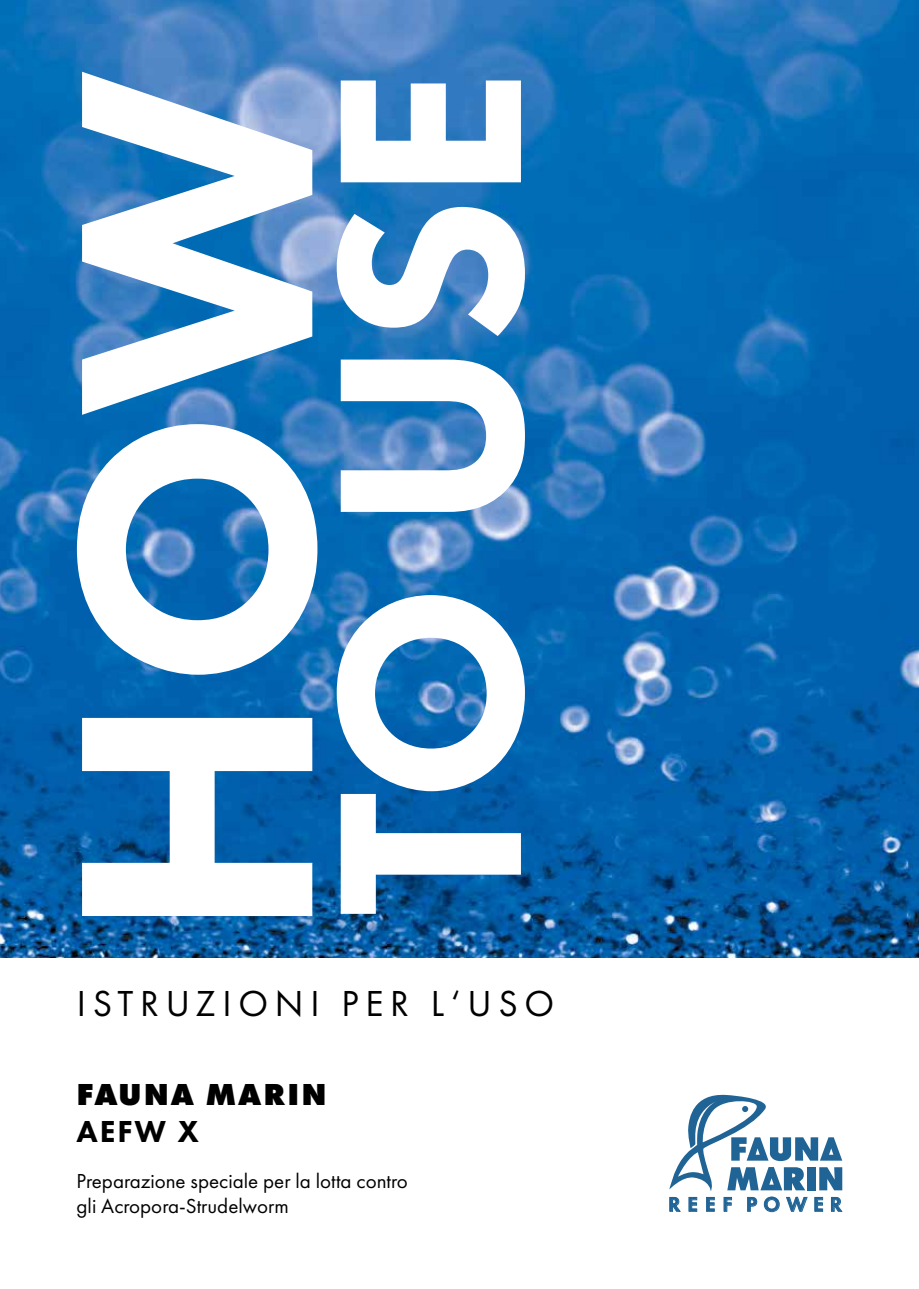
<style>
.page{position:relative;width:919px;height:1289px;background:#fff}
.page>*{position:absolute;margin:0;border:0;box-sizing:border-box;transform-origin:0 0}
.t1{font:800 345px "Futura PT";color:#fff}
.t2{font:800 270px "Futura PT";color:#fff}
.t3{font:37.5px "Futura PT";letter-spacing:.18em;color:#000}
.t4{font:800 31.5px "Futura PT";letter-spacing:.06em;color:#000}
.t5{font:800 31.5px "Futura PT";color:#000}
.t6{font:21px/25.2px "Futura PT";color:#000}
.t7{font:600 20.85px "Futura PT";letter-spacing:.31em;color:#206496}
</style>
<div class="page">
<svg style="left:669px;top:1094px;width:173px;height:97px"></svg>
<img style="left:0;top:0;width:918px;height:957px">
<h1 class="t1" style="left:-19px;top:941px;width:872px;rotate:-90deg">HOW</h1>
<h2 class="t2" style="left:262px;top:916px;width:851px;rotate:-90deg">TO USE</h2>
<h3 class="t3" style="left:77px;top:980px;width:479px">ISTRUZIONI PER L‘USO</h3>
<h3 class="t4" style="left:77px;top:1073px;width:251px">FAUNA MARIN</h3>
<h3 class="t5" style="left:77px;top:1112px;width:124px">AEFW X</h3>
<p class="t6" style="left:77px;top:1168px;width:333px">Preparazione speciale per la lotta contro gli Acropora-Strudelworm</p>
<p class="t7" style="left:668px;top:1191px;width:175px">REEF POWER</p>
</div>
